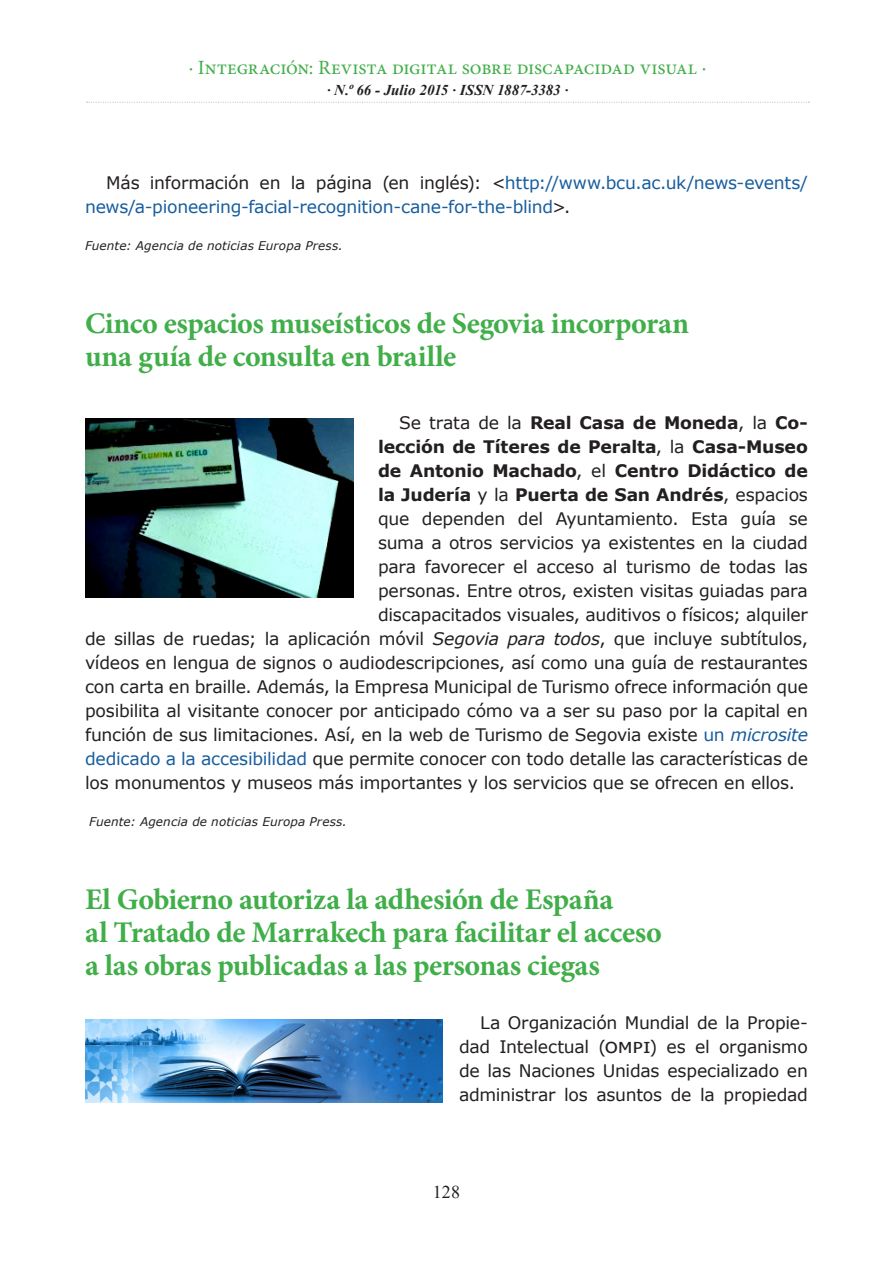
<style>
.page{position:relative;width:893px;height:1263px;background:#fff}
.page>*{position:absolute;margin:0;border:0;box-sizing:border-box;transform-origin:0 0}
.t1{font:700 30px/33px "Minion Pro";letter-spacing:-.015em;color:#40ae49}
.t2{font:20.25px "Minion Pro";letter-spacing:-.01em;color:#40ae49}
.t3{font:18px "Times New Roman";color:#231f20}
.t4{font:17.25px/24px "Verdana";letter-spacing:-.015em;color:#231f20;text-align:justify}
.t5{font:700 17.25px "Verdana";letter-spacing:-.01em;color:#231f20}
.t6{font:17.25px/24px "Verdana";letter-spacing:-.015em;color:#175d9e}
.t7{font:italic 700 15px "Times New Roman";letter-spacing:-.005em;color:#231f20}
.t8{font:italic 12px "Verdana";letter-spacing:.01em;color:#231f20}
.s1{color:#231f20}
.s2{font-weight:400}
.s3{font-style:italic}
.s4{color:#175d9e}
.s5{font-style:italic;color:#175d9e}
.s6{font-size:20.25px}
</style>
<div class="page">
<svg style="left:87px;top:102px;width:722px;height:1px"></svg>
<img style="left:85px;top:418px;width:269px;height:179px">
<img style="left:85px;top:1019px;width:357px;height:83px">
<p class="t2" style="left:189px;top:54px;width:519px">· Integración: Revista digital sobre discapacidad visual ·</p>
<p class="t7" style="left:327px;top:80px;width:243px">· N.º 66 - Julio 2015 · ISSN 1887-3383 ·</p>
<p class="t6" style="left:85px;top:171px;width:724px;text-indent:21px"><span class="s1">Más información en la página (en inglés): &lt;</span>http://www.bcu.ac.uk/news-events/ news/a-pioneering-facial-recognition-cane-for-the-blind<span class="s1">&gt;.</span></p>
<p class="t8" style="left:85px;top:237px;width:259px">Fuente: Agencia de noticias Europa Press.</p>
<h2 class="t1" style="left:85px;top:307px;width:606px">Cinco espacios museísticos de Segovia incorporan una guía de consulta en braille</h2>
<p class="t5" style="left:399px;top:411px;width:410px"><span class="s2">Se trata de la</span> Real Casa de Moneda<span class="s2">, la</span> Co-</p>
<p class="t5" style="left:378px;top:435px;width:431px">lección de Títeres de Peralta<span class="s2">, la</span> Casa-Museo</p>
<p class="t5" style="left:378px;top:459px;width:431px">de Antonio Machado<span class="s2">, el</span> Centro Didáctico de</p>
<p class="t5" style="left:378px;top:483px;width:431px">la Judería <span class="s2">y la</span> Puerta de San Andrés<span class="s2">, espacios</span></p>
<p class="t4" style="left:378px;top:507px;width:431px">que dependen del Ayuntamiento. Esta guía se</p>
<p class="t4" style="left:378px;top:531px;width:431px">suma a otros servicios ya existentes en la ciudad</p>
<p class="t4" style="left:378px;top:555px;width:431px">para favorecer el acceso al turismo de todas las</p>
<p class="t4" style="left:378px;top:579px;width:431px">personas. Entre otros, existen visitas guiadas para</p>
<p class="t4" style="left:378px;top:603px;width:431px">discapacitados visuales, auditivos o físicos; alquiler</p>
<p class="t4" style="left:85px;top:627px;width:724px">de sillas de ruedas; la aplicación móvil <span class="s3">Segovia para todos</span>, que incluye subtítulos,</p>
<p class="t4" style="left:85px;top:651px;width:724px">vídeos en lengua de signos o audiodescripciones, así como una guía de restaurantes</p>
<p class="t4" style="left:85px;top:675px;width:724px">con carta en braille. Además, la Empresa Municipal de Turismo ofrece información que</p>
<p class="t4" style="left:85px;top:699px;width:724px">posibilita al visitante conocer por anticipado cómo va a ser su paso por la capital en</p>
<p class="t4" style="left:85px;top:723px;width:724px">función de sus limitaciones. Así, en la web de Turismo de Segovia existe <span class="s4">un</span> <span class="s5">microsite</span></p>
<p class="t4" style="left:85px;top:747px;width:724px"><span class="s4">dedicado a la accesibilidad</span> que permite conocer con todo detalle las características de</p>
<p class="t4" style="left:85px;top:771px;width:712px">los monumentos y museos más importantes y los servicios que se ofrecen en ellos.</p>
<p class="t8" style="left:89px;top:813px;width:259px">Fuente: Agencia de noticias Europa Press.</p>
<h2 class="t1" style="left:85px;top:883px;width:578px">El Gobierno autoriza la adhesión de España<br>al Tratado de Marrakech para facilitar el acceso a las obras publicadas a las personas ciegas</h2>
<p class="t4" style="left:459px;top:1011px;width:350px;text-indent:21px">La Organización Mundial de la Propie&shy;dad Intelectual (<span class="s6">ompi</span>) es el organismo de las Naciones Unidas especializado en administrar los asuntos de la propiedad</p>
<p class="t3" style="left:433px;top:1179px;width:28px">128</p>
</div>
